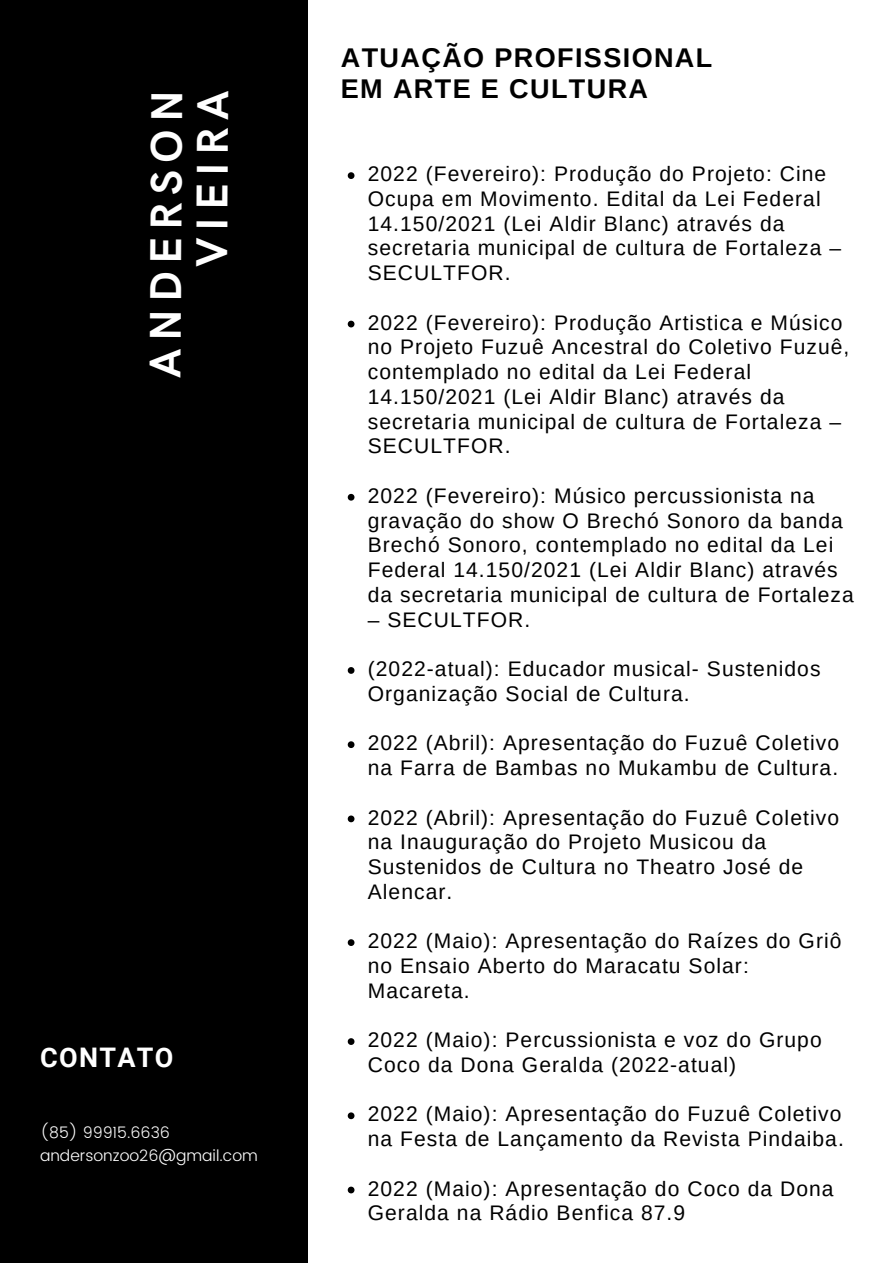
<style>
.page{position:relative;width:893px;height:1264px;background:#fff}
.page>*{position:absolute;margin:0;border:0;box-sizing:border-box;transform-origin:0 0}
.t1{font:700 44.7px/46.2px "HK Grotesk";letter-spacing:.155em;color:#fff;text-align:right}
.t2{font:700 27px/31.5px "Arimo";letter-spacing:.05em;color:#000}
.t3{font:700 27px "Roboto";letter-spacing:.05em;color:#fff}
.t4{font:21px/24.8px "Arimo";letter-spacing:.05em;color:#000}
.t5{font:300 15.6px/23px "Poppins";color:#fff}
</style>
<div class="page">
<div style="left:0;top:0;width:308px;height:1262px;background:#000"></div>
<svg style="left:348px;top:172px;width:6px;height:7px"></svg>
<svg style="left:348px;top:321px;width:6px;height:6px"></svg>
<svg style="left:348px;top:494px;width:6px;height:6px"></svg>
<svg style="left:348px;top:667px;width:6px;height:6px"></svg>
<svg style="left:348px;top:741px;width:6px;height:7px"></svg>
<svg style="left:348px;top:815px;width:6px;height:7px"></svg>
<svg style="left:348px;top:939px;width:6px;height:7px"></svg>
<svg style="left:348px;top:1038px;width:6px;height:6px"></svg>
<svg style="left:348px;top:1112px;width:6px;height:7px"></svg>
<svg style="left:348px;top:1186px;width:6px;height:7px"></svg>
<h1 class="t1" style="left:145px;top:377px;width:289px;rotate:-90deg">ANDERSON<br>VIEIRA</h1>
<p class="t3" style="left:40px;top:1041px;width:135px">CONTATO</p>
<p class="t5" style="left:40px;top:1120px;width:219px">(85) 99915.6636 andersonzoo26@gmail.com</p>
<p class="t2" style="left:341px;top:41px;width:373px">ATUAÇÃO PROFISSIONAL<br>EM ARTE E CULTURA</p>
<p class="t4" style="left:368px;top:161px;width:475px">2022 (Fevereiro): Produção do Projeto: Cine Ocupa em Movimento. Edital da Lei Federal 14.150/2021 (Lei Aldir Blanc) através da secretaria municipal de cultura de Fortaleza – SECULTFOR.</p>
<p class="t4" style="left:368px;top:310px;width:483px">2022 (Fevereiro): Produção Artistica e Músico no Projeto Fuzuê Ancestral do Coletivo Fuzuê, contemplado no edital da Lei Federal 14.150/2021 (Lei Aldir Blanc) através da secretaria municipal de cultura de Fortaleza – SECULTFOR.</p>
<p class="t4" style="left:368px;top:483px;width:487px">2022 (Fevereiro): Músico percussionista na gravação do show O Brechó Sonoro da banda Brechó Sonoro, contemplado no edital da Lei Federal 14.150/2021 (Lei Aldir Blanc) através da secretaria municipal de cultura de Fortaleza</p>
<p class="t4" style="left:368px;top:607px;width:164px">– SECULTFOR.</p>
<p class="t4" style="left:368px;top:656px;width:454px">(2022-atual): Educador musical- Sustenidos<br>Organização Social de Cultura.</p>
<p class="t4" style="left:368px;top:730px;width:472px">2022 (Abril): Apresentação do Fuzuê Coletivo na Farra de Bambas no Mukambu de Cultura.</p>
<p class="t4" style="left:368px;top:804px;width:472px">2022 (Abril): Apresentação do Fuzuê Coletivo na Inauguração do Projeto Musicou da Sustenidos de Cultura no Theatro José de Alencar.</p>
<p class="t4" style="left:368px;top:928px;width:475px">2022 (Maio): Apresentação do Raízes do Griô no Ensaio Aberto do Maracatu Solar:<br>Macareta.</p>
<p class="t4" style="left:368px;top:1027px;width:455px">2022 (Maio): Percussionista e voz do Grupo<br>Coco da Dona Geralda (2022-atual)</p>
<p class="t4" style="left:368px;top:1101px;width:477px">2022 (Maio): Apresentação do Fuzuê Coletivo na Festa de Lançamento da Revista Pindaiba.</p>
<p class="t4" style="left:368px;top:1175px;width:467px">2022 (Maio): Apresentação do Coco da Dona<br>Geralda na Rádio Benfica 87.9</p>
</div>
